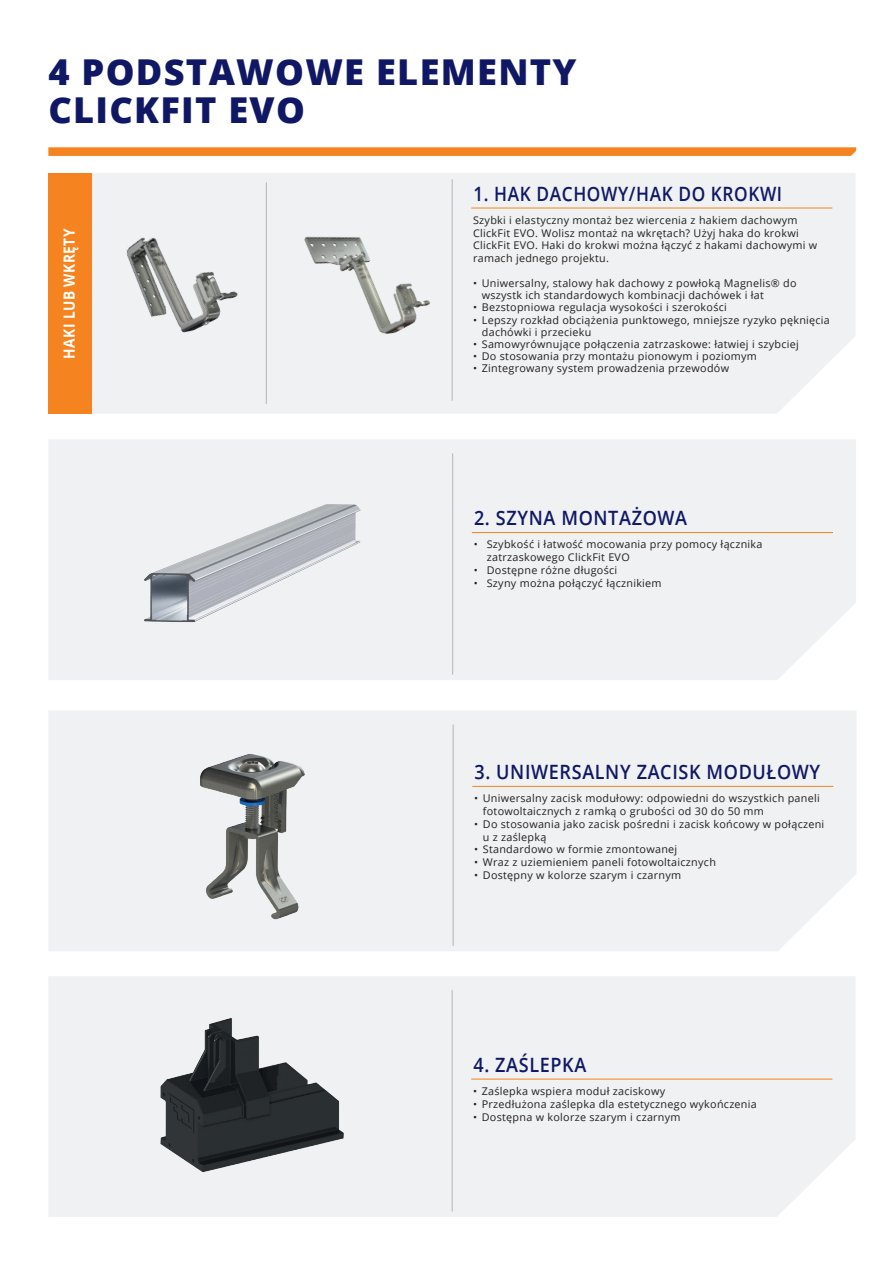
<style>
.page{position:relative;width:893px;height:1263px;background:#fff}
.page>*{position:absolute;margin:0;border:0;box-sizing:border-box;transform-origin:0 0}
.t1{font:800 35.7px/38px "Open Sans";letter-spacing:.035em;color:#101865}
.t2{font:600 19.8px "Open Sans";letter-spacing:.035em;color:#101865;scale:.91 1}
.t3{font:600 19.8px "Open Sans";letter-spacing:.035em;color:#101865;scale:.87 1}
.t4{font:700 15.45px "Open Sans";letter-spacing:.035em;color:#fff;scale:.89 1}
.t5{font:10.65px/12.8px "Open Sans";letter-spacing:.025em;color:#231f20}
</style>
<div class="page">
<div style="left:92px;top:173px;width:763px;height:241px;background:#f0f1f2"></div>
<svg style="left:48px;top:147px;width:808px;height:9px;background:#f5892a"></svg>
<hr style="left:452px;top:179px;width:1px;height:222px;background:#57585a">
<div style="left:48px;top:173px;width:44px;height:241px;background:#f58420"></div>
<hr style="left:471px;top:208px;width:361px;height:1px;background:#f58420">
<img style="left:109px;top:230px;width:139px;height:116px">
<img style="left:288px;top:214px;width:147px;height:139px">
<div style="left:49px;top:439px;width:807px;height:241px;background:#f0f1f2"></div>
<hr style="left:452px;top:453px;width:1px;height:222px;background:#57585a">
<hr style="left:472px;top:532px;width:361px;height:1px;background:#f58420">
<div style="left:49px;top:711px;width:807px;height:240px;background:#f0f1f2"></div>
<hr style="left:453px;top:724px;width:1px;height:222px;background:#57585a">
<hr style="left:472px;top:786px;width:361px;height:1px;background:#f58420">
<div style="left:49px;top:976px;width:806px;height:241px;background:#f0f1f2"></div>
<hr style="left:452px;top:990px;width:1px;height:221px;background:#57585a">
<hr style="left:471px;top:1079px;width:361px;height:1px;background:#f58420">
<hr style="left:266px;top:182px;width:1px;height:222px;background:#57585a">
<img style="left:138px;top:499px;width:226px;height:126px">
<img style="left:155px;top:1016px;width:194px;height:158px">
<img style="left:194px;top:751px;width:116px;height:170px">
<h1 class="t1" style="left:48px;top:51px;width:530px">4 PODSTAWOWE ELEMENTY<br>CLICKFIT EVO</h1>
<h3 class="t4" style="left:58px;top:359px;width:147px;rotate:-90deg">HAKI LUB WKRĘTY</h3>
<h2 class="t3" style="left:473px;top:180px;width:356px">1. HAK DACHOWY/HAK DO KROKWI</h2>
<p class="t5" style="left:473px;top:213px;width:346px">Szybki i elastyczny montaż bez wiercenia z hakiem dachowym ClickFit EVO. Wolisz montaż na wkrętach? Użyj haka do krokwi ClickFit EVO. Haki do krokwi można łączyć z hakami dachowymi w ramach jednego projektu.</p>
<p class="t5" style="left:482px;top:277px;width:316px;line-height:12.1px;text-indent:-9px">• Uniwersalny, stalowy hak dachowy z powłoką Magnelis® do wszystk ich standardowych kombinacji dachówek i łat</p>
<p class="t5" style="left:473px;top:301px;width:255px">• Bezstopniowa regulacja wysokości i szerokości</p>
<p class="t5" style="left:482px;top:313px;width:350px;line-height:12.1px;text-indent:-9px">• Lepszy rozkład obciążenia punktowego, mniejsze ryzyko pęknięcia dachówki i przecieku</p>
<p class="t5" style="left:473px;top:337px;width:327px">• Samowyrównujące połączenia zatrzaskowe: łatwiej i szybciej</p>
<p class="t5" style="left:473px;top:349px;width:285px">• Do stosowania przy montażu pionowym i poziomym</p>
<p class="t5" style="left:473px;top:362px;width:257px">• Zintegrowany system prowadzenia przewodów</p>
<h2 class="t2" style="left:474px;top:505px;width:236px">2. SZYNA MONTAŻOWA</h2>
<p class="t5" style="left:487px;top:538px;width:277px;text-indent:-13px">• Szybkość i łatwość mocowania przy pomocy łącznika zatrzaskowego ClickFit EVO</p>
<p class="t5" style="left:474px;top:563px;width:145px">• Dostępne różne długości</p>
<p class="t5" style="left:474px;top:576px;width:189px">• Szyny można połączyć łącznikiem</p>
<h2 class="t2" style="left:474px;top:758px;width:381px">3. UNIWERSALNY ZACISK MODUŁOWY</h2>
<p class="t5" style="left:483px;top:792px;width:338px;text-indent:-9px">• Uniwersalny zacisk modułowy: odpowiedni do wszystkich paneli fotowoltaicznych z ramką o grubości od 30 do 50 mm</p>
<p class="t5" style="left:483px;top:817px;width:343px;text-indent:-9px">• Do stosowania jako zacisk pośredni i zacisk końcowy w połączeni u z zaślepką</p>
<p class="t5" style="left:474px;top:843px;width:205px">• Standardowo w formie zmontowanej</p>
<p class="t5" style="left:474px;top:855px;width:243px">• Wraz z uziemieniem paneli fotowoltaicznych</p>
<p class="t5" style="left:474px;top:868px;width:208px">• Dostępny w kolorze szarym i czarnym</p>
<h2 class="t2" style="left:473px;top:1051px;width:126px">4. ZAŚLEPKA</h2>
<p class="t5" style="left:473px;top:1084px;width:194px">• Zaślepka wspiera moduł zaciskowy</p>
<p class="t5" style="left:473px;top:1097px;width:285px">• Przedłużona zaślepka dla estetycznego wykończenia</p>
<p class="t5" style="left:473px;top:1110px;width:209px">• Dostępna w kolorze szarym i czarnym</p>
</div>
